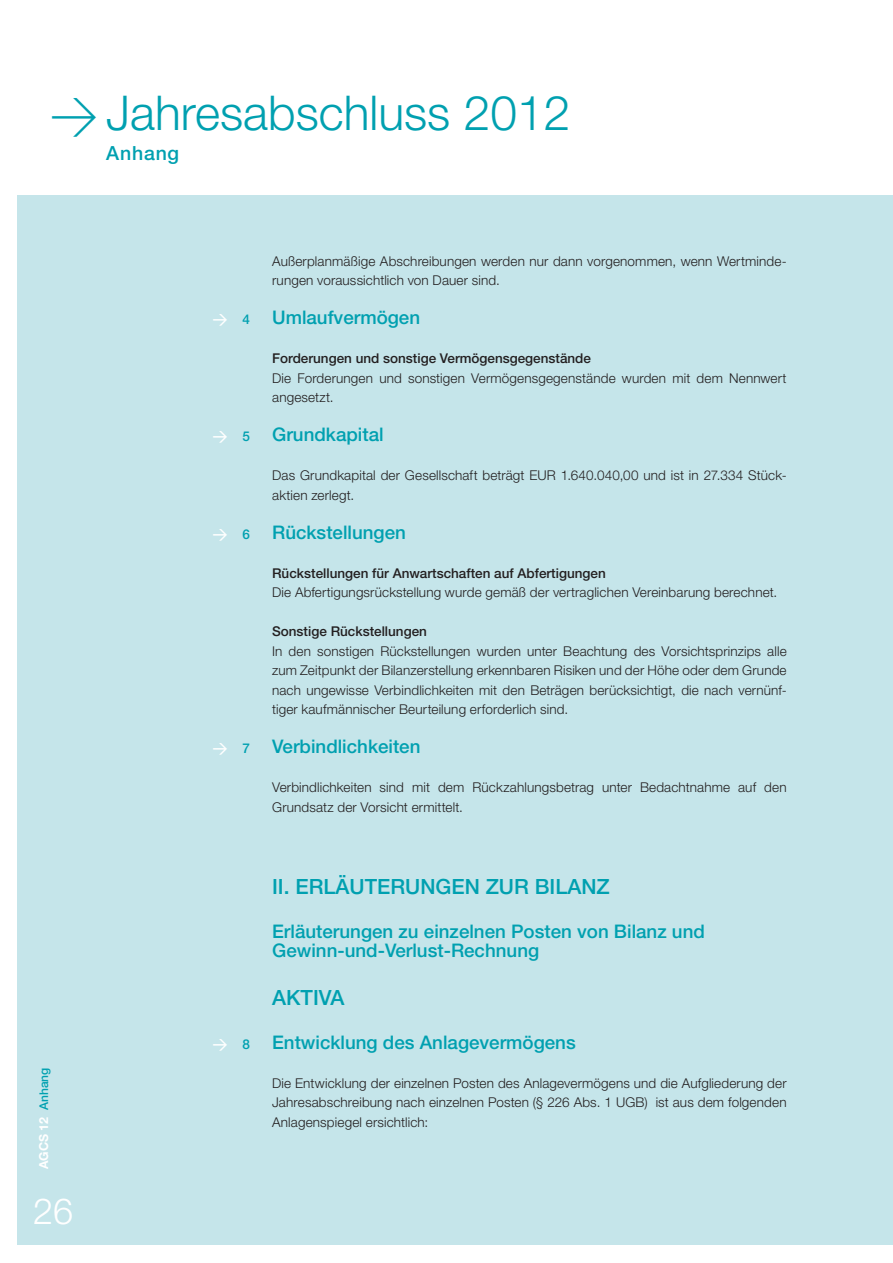
<style>
.page{position:relative;width:893px;height:1263px;background:#fff}
.page>*{position:absolute;margin:0;border:0;box-sizing:border-box;transform-origin:0 0}
.t1{font:300 48px "Helvetica Neue";color:#00a0b0}
.t2{font:300 36px "Helvetica Neue";color:#fff}
.t3{font:500 21px "Helvetica Neue";color:#00a0b0}
.t4{font:500 19.5px "Helvetica Neue";letter-spacing:.04em;color:#00a0b0}
.t5{font:500 18.75px/19.5px "Helvetica Neue";color:#00a0b0}
.t6{font:500 15px "DIN";color:#fff}
.t7{font:300 13.5px/19.5px "Helvetica Neue";letter-spacing:.01em;color:#231f20}
.t8{font:500 13.5px "Helvetica Neue";color:#231f20}
.t9{font:700 12.45px "Helvetica Neue";color:#fff}
.s1{font-family:"DIN"}
.s2{font-weight:500;font-size:12px;color:#00a0b0}
.s3{font-family:"Helvetica Neue";font-size:13.5px;color:#00a0b0}
</style>
<div class="page">
<div style="left:17px;top:196px;width:876px;height:1049px;background:#c5e5ea"></div>
<h1 class="t1" style="left:50px;top:83px;width:522px"><span class="s1">&gt;</span>Jahresabschluss 2012</h1>
<h3 class="t4" style="left:106px;top:141px;width:74px">Anhang</h3>
<p class="t9" style="left:36px;top:1169px;width:103px;rotate:-90deg">AGCS 12 <span class="s2">Anhang</span></p>
<h2 class="t2" style="left:33px;top:1189px;width:42px">26</h2>
<p class="t6" style="left:213px;top:309px;width:39px">&gt; <span class="s3">4</span></p>
<p class="t6" style="left:213px;top:426px;width:39px">&gt; <span class="s3">5</span></p>
<p class="t6" style="left:213px;top:524px;width:39px">&gt; <span class="s3">6</span></p>
<p class="t6" style="left:213px;top:738px;width:39px">&gt; <span class="s3">7</span></p>
<p class="t7" style="left:272px;top:251px;width:516px">Außerplanmäßige Abschreibungen werden nur dann vorgenommen, wenn Wertminde&shy;rungen voraussichtlich von Dauer sind.</p>
<h3 class="t5" style="left:272px;top:308px;width:149px">Umlaufvermögen</h3>
<p class="t8" style="left:272px;top:350px;width:320px">Forderungen und sonstige Vermögensgegenstände</p>
<p class="t7" style="left:272px;top:368px;width:516px">Die Forderungen und sonstigen Vermögensgegenstände wurden mit dem Nennwert angesetzt.</p>
<h3 class="t5" style="left:272px;top:425px;width:113px">Grundkapital</h3>
<p class="t7" style="left:272px;top:465px;width:516px">Das Grundkapital der Gesellschaft beträgt EUR 1.640.040,00 und ist in 27.334 Stück&shy;aktien zerlegt.</p>
<h3 class="t5" style="left:272px;top:522px;width:135px">Rückstellungen</h3>
<p class="t8" style="left:272px;top:565px;width:335px">Rückstellungen für Anwartschaften auf Abfertigungen</p>
<p class="t7" style="left:272px;top:582px;width:507px">Die Abfertigungsrückstellung wurde gemäß der vertraglichen Vereinbarung berechnet.</p>
<p class="t8" style="left:272px;top:623px;width:156px">Sonstige Rückstellungen</p>
<p class="t7" style="left:272px;top:641px;width:516px;text-align:justify">In den sonstigen Rückstellungen wurden unter Beachtung des Vorsichtsprinzips alle zum Zeitpunkt der Bilanzerstellung erkennbaren Risiken und der Höhe oder dem Grunde nach ungewisse Verbindlichkeiten mit den Beträgen berücksichtigt, die nach vernünf&shy;tiger kaufmännischer Beurteilung erforderlich sind.</p>
<h3 class="t5" style="left:272px;top:737px;width:150px">Verbindlichkeiten</h3>
<p class="t7" style="left:272px;top:777px;width:516px">Verbindlichkeiten sind mit dem Rückzahlungsbetrag unter Bedachtnahme auf den<br>Grundsatz der Vorsicht ermittelt.</p>
<p class="t6" style="left:213px;top:1034px;width:39px">&gt; <span class="s3">8</span></p>
<h3 class="t3" style="left:272px;top:874px;width:339px">II. ERLÄUTERUNGEN ZUR BILANZ</h3>
<h3 class="t5" style="left:272px;top:921px;width:434px">Erläuterungen zu einzelnen Posten von Bilanz und<br>Gewinn-und-Verlust-Rechnung</h3>
<h3 class="t3" style="left:272px;top:985px;width:74px">AKTIVA</h3>
<h3 class="t5" style="left:272px;top:1032px;width:305px">Entwicklung des Anlagevermögens</h3>
<p class="t7" style="left:272px;top:1073px;width:516px;text-align:justify">Die Entwicklung der einzelnen Posten des Anlagevermögens und die Aufgliederung der Jahresabschreibung nach einzelnen Posten (§ 226 Abs. 1 UGB) ist aus dem folgenden Anlagenspiegel ersichtlich:</p>
</div>
